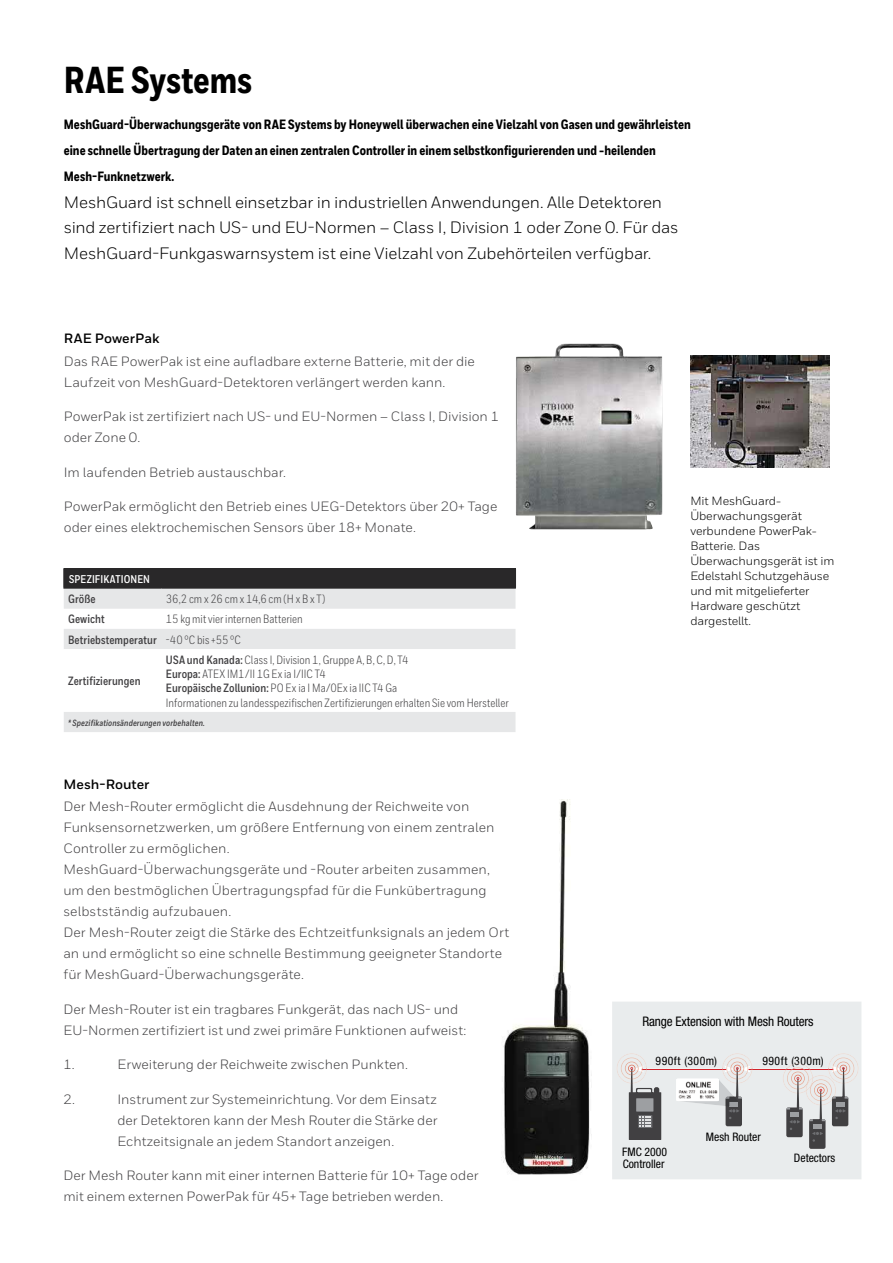
<style>
.page{position:relative;width:893px;height:1263px;background:#fff}
.page>*{position:absolute;margin:0;border:0;box-sizing:border-box;transform-origin:0 0}
.t1{font:800 37.5px "Honeywell Cond";color:#000}
.t2{font:16.5px/25.5px "Honeywell Sans";letter-spacing:-.01em;color:#000}
.t3{font:13.5px/21px "Honeywell Sans";color:#414042}
.t4{font:800 13.5px/25.5px "Honeywell Cond";color:#000}
.t5{font:700 13.5px "Honeywell Sans";color:#000}
.t6{font:condensed 13.2px "Helvetica Neue LT";letter-spacing:-.01em;color:#000}
.t7{font:12px/14.2px "Honeywell Cond";letter-spacing:.005em;color:#414042}
.t8{font:12px/15px "Honeywell Sans";letter-spacing:-.01em;color:#000}
.t9{font:700 12px "Honeywell Cond";letter-spacing:.005em;color:#414042}
.t10{font:condensed 11.7px/11.7px "Helvetica Neue LT";color:#000}
.t11{font:condensed 11.7px "Helvetica Neue LT";letter-spacing:.045em;color:#000}
.t12{font:700 11.25px "Honeywell Cond";letter-spacing:.01em;color:#fff}
.t13{font:italic 700 9px "Honeywell Cond";letter-spacing:.015em;color:#414042}
.s1{font-weight:700}
.s2{color:#3f3837}
</style>
<div class="page">
<div style="left:64px;top:569px;width:451px;height:19px;background:#292829"></div>
<svg style="left:64px;top:589px;width:451px;height:143px"></svg>
<hr style="left:63px;top:568px;width:99px;height:1px;background:#292829">
<svg style="left:63px;top:569px;width:1px;height:19px"></svg>
<hr style="left:162px;top:568px;width:354px;height:1px;background:#292829">
<svg style="left:515px;top:569px;width:1px;height:19px"></svg>
<hr style="left:63px;top:588px;width:99px;height:1px;background:#292829">
<hr style="left:162px;top:588px;width:354px;height:1px;background:#292829">
<img style="left:690px;top:356px;width:139px;height:111px">
<img style="left:516px;top:343px;width:146px;height:186px">
<svg style="left:612px;top:1002px;width:249px;height:177px;background:#dbdcdd"></svg>
<img style="left:677px;top:1079px;width:42px;height:22px">
<img style="left:503px;top:799px;width:87px;height:376px">
<h1 class="t1" style="left:64px;top:57px;width:190px">RAE Systems</h1>
<p class="t4" style="left:64px;top:112px;width:629px">MeshGuard-Überwachungsgeräte von RAE Systems by Honeywell überwachen eine Vielzahl von Gasen und gewährleisten eine schnelle Übertragung der Daten an einen zentralen Controller in einem selbstkonfigurierenden und -heilenden<br>Mesh-Funknetzwerk.</p>
<p class="t2" style="left:64px;top:189px;width:616px">MeshGuard ist schnell einsetzbar in industriellen Anwendungen. Alle Detektoren sind zertifiziert nach US- und EU-Normen – Class I, Division 1 oder Zone 0. Für das<br>MeshGuard-Funkgaswarnsystem ist eine Vielzahl von Zubehörteilen verfügbar.</p>
<p class="t5" style="left:64px;top:330px;width:97px">RAE PowerPak</p>
<p class="t3" style="left:64px;top:351px;width:412px">Das RAE PowerPak ist eine aufladbare externe Batterie, mit der die<br>Laufzeit von MeshGuard-Detektoren verlängert werden kann.</p>
<p class="t3" style="left:64px;top:406px;width:437px">PowerPak ist zertifiziert nach US- und EU-Normen – Class I, Division 1 oder Zone 0.</p>
<p class="t3" style="left:64px;top:462px;width:224px">Im laufenden Betrieb austauschbar.</p>
<p class="t3" style="left:64px;top:496px;width:435px">PowerPak ermöglicht den Betrieb eines UEG-Detektors über 20+ Tage oder eines elektrochemischen Sensors über 18+ Monate.</p>
<p class="t12" style="left:69px;top:572px;width:82px">SPEZIFIKATIONEN</p>
<p class="t9" style="left:68px;top:592px;width:29px">Größe</p>
<p class="t7" style="left:166px;top:592px;width:161px">36,2 cm x 26 cm x 14,6 cm (H x B x T)</p>
<p class="t9" style="left:68px;top:612px;width:38px">Gewicht</p>
<p class="t7" style="left:68px;top:609px;width:236px;line-height:20.1px;text-indent:98px">15 kg mit vier internen Batterien<br><span class="s1">Betriebstemperatur</span> -40 °C bis +55 °C</p>
<p class="t9" style="left:68px;top:674px;width:74px">Zertifizierungen</p>
<p class="t7" style="left:166px;top:652px;width:344px"><span class="s1">USA und Kanada:</span> Class I, Division 1, Gruppe A, B, C, D, T4<br><span class="s1">Europa:</span> ATEX IM1/II 1G Ex ia I/IIC T4<br><span class="s1">Europäische Zollunion:</span> PO Ex ia I Ma/0Ex ia IIC T4 Ga<br>Informationen zu landesspezifischen Zertifizierungen erhalten Sie vom Hersteller</p>
<p class="t13" style="left:68px;top:717px;width:138px">* Spezifikationsänderungen vorbehalten.</p>
<p class="t5" style="left:63px;top:776px;width:88px">Mesh-Router</p>
<p class="t3" style="left:63px;top:796px;width:447px">Der Mesh-Router ermöglicht die Ausdehnung der Reichweite von Funksensornetzwerken, um größere Entfernung von einem zentralen Controller zu ermöglichen.<br>MeshGuard-Überwachungsgeräte und -Router arbeiten zusammen, um den bestmöglichen Übertragungspfad für die Funkübertragung selbstständig aufzubauen.<br>Der Mesh-Router zeigt die Stärke des Echtzeitfunksignals an jedem Ort an und ermöglicht so eine schnelle Bestimmung geeigneter Standorte für MeshGuard-Überwachungsgeräte.</p>
<p class="t3" style="left:63px;top:999px;width:405px">Der Mesh-Router ist ein tragbares Funkgerät, das nach US- und<br>EU-Normen zertifiziert ist und zwei primäre Funktionen aufweist:</p>
<p class="t3" style="left:63px;top:1054px;width:13px">1.</p>
<p class="t3" style="left:117px;top:1054px;width:292px">Erweiterung der Reichweite zwischen Punkten.</p>
<p class="t3" style="left:63px;top:1089px;width:13px">2.</p>
<p class="t3" style="left:117px;top:1089px;width:322px;text-align:justify">Instrument zur Systemeinrichtung. Vor dem Einsatz der Detektoren kann der Mesh Router die Stärke der Echtzeitsignale an jedem Standort anzeigen.</p>
<p class="t3" style="left:63px;top:1165px;width:417px">Der Mesh Router kann mit einer internen Batterie für 10+ Tage oder mit einem externen PowerPak für 45+ Tage betrieben werden.</p>
<p class="t8" style="left:690px;top:493px;width:146px">Mit MeshGuard-<br>Überwachungsgerät verbundene PowerPak-<br>Batterie. Das<br>Überwachungsgerät ist im<br>Edelstahl Schutzgehäuse und mit mitgelieferter<br>Hardware geschützt dargestellt.</p>
<p class="t6" style="left:642px;top:1013px;width:173px">Range Extension with Mesh Routers</p>
<p class="t11" style="left:655px;top:1054px;width:63px">990ft (300m)</p>
<p class="t11" style="left:762px;top:1054px;width:63px">990ft <span class="s2">(30</span>0m)</p>
<p class="t10" style="left:706px;top:1130px;width:56px">Mesh Router</p>
<p class="t10" style="left:622px;top:1146px;width:46px">FMC 2000<br>Controller</p>
<p class="t10" style="left:794px;top:1152px;width:43px">Detectors</p>
</div>
